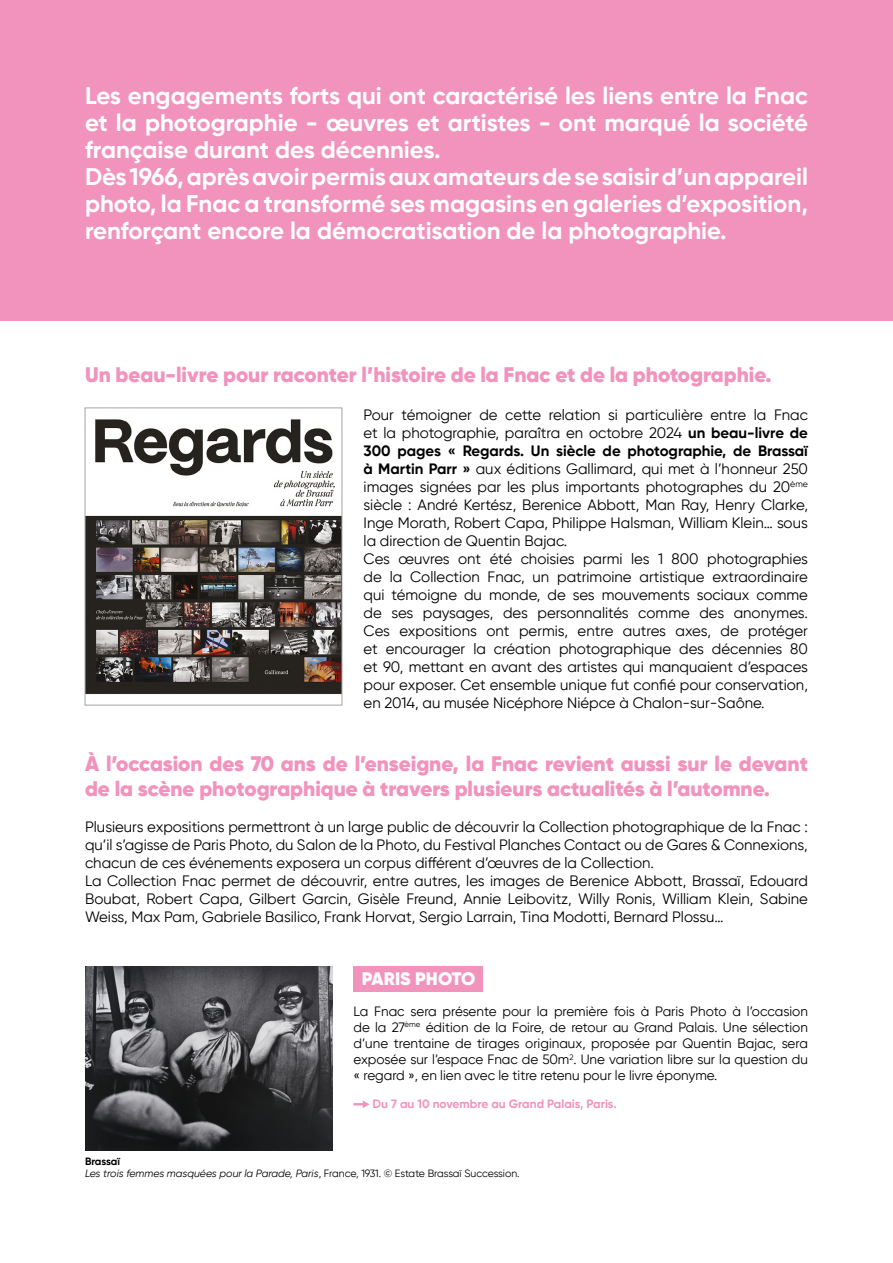
<style>
.page{position:relative;width:893px;height:1263px;background:#fff}
.page>*{position:absolute;margin:0;border:0;box-sizing:border-box;transform-origin:0 0}
.t1{font:700 24px/27px "Gilroy";color:#fff}
.t2{font:900 21px/25.2px "Gilroy";color:#f193bd}
.t3{font:900 18px "Gilroy";letter-spacing:.005em;color:#fff}
.t4{font:15px/18px "Gilroy";color:#000}
.t5{font:13.5px/16.2px "Gilroy";color:#000;text-align:justify}
.t6{font:700 12px "Gilroy";color:#f193bd}
.t7{font:italic 10.5px/12px "Gilroy";color:#000}
.s1{font-weight:700}
.s2{font-weight:700;font-style:normal}
.s3{font-style:normal}
</style>
<div class="page">
<div style="left:0;top:0;width:893px;height:320px;background:#f193bd"></div>
<img style="left:87px;top:419px;width:253px;height:276px">
<div style="left:85px;top:407px;width:257px;height:298px;border:1px solid #a3a3a3"></div>
<div style="left:353px;top:966px;width:130px;height:26px;background:#f193bd"></div>
<svg style="left:353px;top:1100px;width:17px;height:8px"></svg>
<img style="left:85px;top:966px;width:247px;height:184px">
<p class="t1" style="left:85px;top:82px;width:724px">Les engagements forts qui ont caractérisé les liens entre la Fnac et la photographie - œuvres et artistes - ont marqué la société française durant des décennies.<br>Dès 1966, après avoir permis aux amateurs de se saisir d’un appareil photo, la Fnac a transformé ses magasins en galeries d’exposition, renforçant encore la démocratisation de la photographie.</p>
<h2 class="t2" style="left:85px;top:362px;width:688px">Un beau-livre pour raconter l’histoire de la Fnac et de la photographie.</h2>
<p class="t4" style="left:364px;top:405px;width:446px">Pour témoigner de cette relation si particulière entre la Fnac et la photographie, paraîtra en octobre 2024 <span class="s1">un beau-livre de 300 pages « Regards. Un siècle de photographie, de Brassaï à Martin Parr »</span> aux éditions Gallimard, qui met à l’honneur 250 images signées par les plus importants photographes du 20<sup>ème </sup>siècle : André Kertész, Berenice Abbott, Man Ray, Henry Clarke, Inge Morath, Robert Capa, Philippe Halsman, William Klein… sous la direction de Quentin Bajac.<br>Ces œuvres ont été choisies parmi les 1 800 photographies de la Collection Fnac, un patrimoine artistique extraordinaire qui témoigne du monde, de ses mouvements sociaux comme de ses paysages, des personnalités comme des anonymes.<br>Ces expositions ont permis, entre autres axes, de protéger et encourager la création photographique des décennies 80 et 90, mettant en avant des artistes qui manquaient d’espaces pour exposer. Cet ensemble unique fut confié pour conservation, en 2014, au musée Nicéphore Niépce à Chalon-sur-Saône.</p>
<h2 class="t2" style="left:85px;top:751px;width:724px">À l’occasion des 70 ans de l’enseigne, la Fnac revient aussi sur le devant de la scène photographique à travers plusieurs actualités à l’automne.</h2>
<p class="t4" style="left:85px;top:818px;width:724px">Plusieurs expositions permettront à un large public de découvrir la Collection photographique de la Fnac : qu’il s’agisse de Paris Photo, du Salon de la Photo, du Festival Planches Contact ou de Gares &amp; Connexions, chacun de ces événements exposera un corpus différent d’œuvres de la Collection.<br>La Collection Fnac permet de découvrir, entre autres, les images de Berenice Abbott, Brassaï, Edouard Boubat, Robert Capa, Gilbert Garcin, Gisèle Freund, Annie Leibovitz, Willy Ronis, William Klein, Sabine Weiss, Max Pam, Gabriele Basilico, Frank Horvat, Sergio Larrain, Tina Modotti, Bernard Plossu…</p>
<p class="t3" style="left:362px;top:967px;width:115px">PARIS PHOTO</p>
<p class="t5" style="left:353px;top:1002px;width:456px">La Fnac sera présente pour la première fois à Paris Photo à l’occasion de la 27<sup>ème</sup> édition de la Foire, de retour au Grand Palais. Une sélection d’une trentaine de tirages originaux, proposée par Quentin Bajac, sera exposée sur l’espace Fnac de 50m<sup>2</sup>. Une variation libre sur la question du « regard », en lien avec le titre retenu pour le livre éponyme.</p>
<p class="t6" style="left:373px;top:1096px;width:246px">Du 7 au 10 novembre au Grand Palais, Paris.</p>
<p class="t7" style="left:85px;top:1155px;width:436px"><span class="s2">Brassaï<br></span>Les trois femmes masquées pour la Parade, Paris<span class="s3">, France, 1931. © Estate Brassaï Succession.</span></p>
</div>
